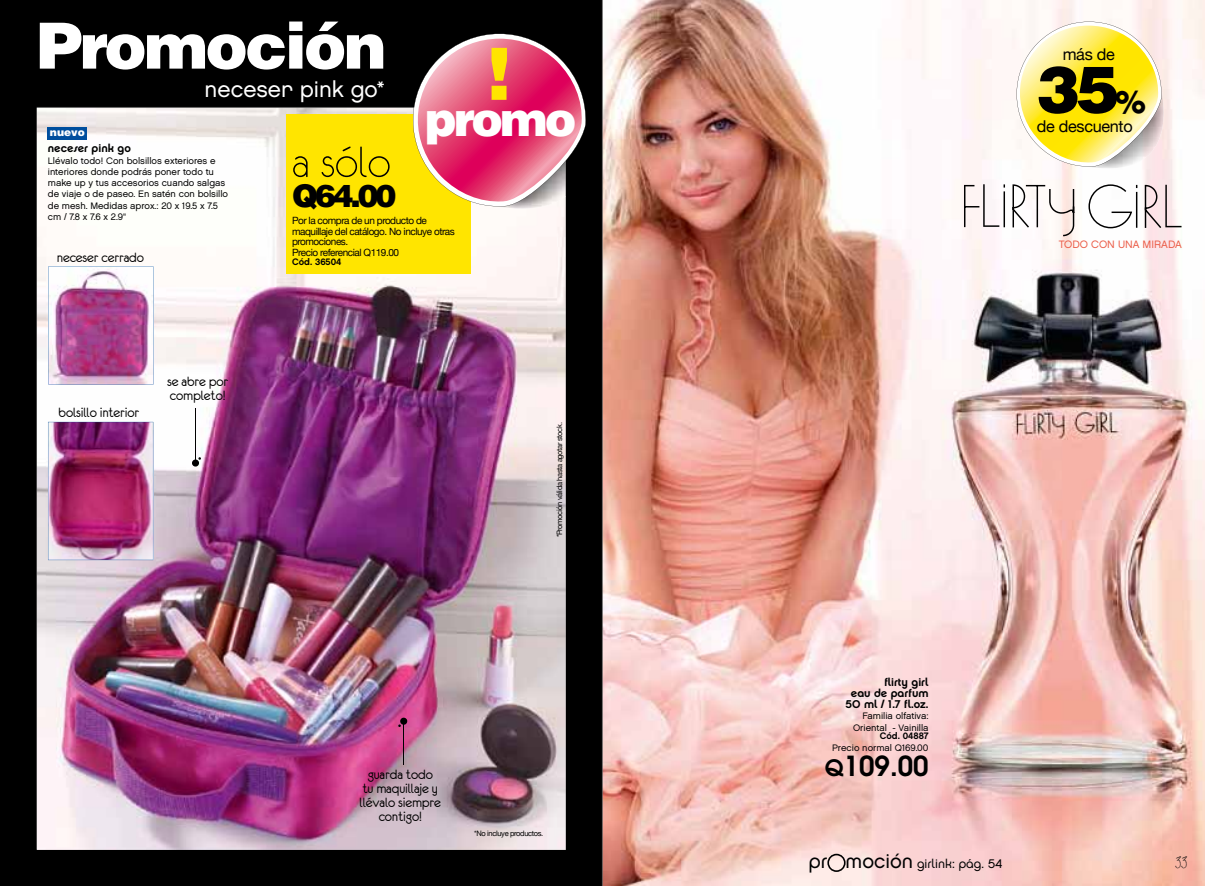
<style>
.page{position:relative;width:1205px;height:886px;background:#fff}
.page>*{position:absolute;margin:0;border:0;box-sizing:border-box;transform-origin:0 0}
.t1{font:900 65px "Helvetica LT Std";color:#000}
.t2{font:900 63.75px "Helvetica LT Std";letter-spacing:-.04em;color:#fff}
.t3{font:50px "Eurofurencelight";color:#000}
.t4{font:900 47.5px "Helvetica LT Std";letter-spacing:-.06em;color:#fff}
.t5{font:900 31.25px "Helvetica LT Std";color:#000}
.t6{font:600 27.5px "Avant Garde";color:#000}
.t7{font:22.5px "Chalet London Nineteen Eighty";color:#fff}
.t8{font:16.25px "Helvetica Neue";letter-spacing:-.02em;color:#000}
.t9{font:15px/13.8px "Eurofurenceregular";letter-spacing:-.01em;color:#000}
.t10{font:15px "Ebu Script";color:#000}
.t11{font:12.5px "Chalet London Nineteen Seventy";color:#000}
.t12{font:11.25px/11.2px "Chalet New York Nineteen Seventy";color:#000;text-align:right}
.t13{font:10.75px "Chalet London Nineteen Eighty";color:#eb5c47}
.t14{font:900 10.62px "Helvetica LT Std";color:#fff}
.t15{font:10px/10.6px "Helvetica Neue";letter-spacing:-.045em;color:#000}
.t16{font:9.38px/11.2px "Chalet London Nineteen Sixty";color:#000;text-align:right}
.t17{font:9.38px "Chalet New York Nineteen Sixty";color:#000}
.t18{font:7.5px "Helvetica Neue";letter-spacing:-.045em;color:#000}
.s1{font-size:30px}
.s2{font-family:"Chalet New York Nineteen Sixty"}
.s3{font-size:22.5px}
.s4{font-size:20px}
</style>
<div class="page">
<img style="left:602px;top:0;width:603px;height:886px">
<img style="left:1083px;top:88px;width:83px;height:80px">
<svg style="left:1009px;top:15px;width:153px;height:152px"></svg>
<img style="left:0;top:0;width:602px;height:886px">
<div style="left:286px;top:114px;width:184px;height:160px;background:#ffe500"></div>
<img style="left:492px;top:207px;width:74px;height:2px">
<img style="left:587px;top:112px;width:4px;height:83px">
<svg style="left:405px;top:25px;width:182px;height:182px;background:#b85860"></svg>
<svg style="left:398px;top:717px;width:10px;height:10px"></svg>
<hr style="left:403px;top:722px;width:1px;height:43px;background:#000">
<svg style="left:191px;top:457px;width:10px;height:10px"></svg>
<hr style="left:195px;top:408px;width:1px;height:54px;background:#000">
<svg style="left:964px;top:184px;width:110px;height:52px"></svg>
<svg style="left:1088px;top:184px;width:93px;height:44px"></svg>
<img style="left:48px;top:266px;width:106px;height:118px">
<img style="left:48px;top:422px;width:105px;height:138px">
<svg style="left:827px;top:854px;width:18px;height:18px"></svg>
<p class="t2" style="left:36px;top:4px;width:352px">Promoción</p>
<p class="t7" style="left:205px;top:76px;width:182px">neceser pink go*</p>
<p class="t14" style="left:50px;top:125px;width:36px">nuevo</p>
<p class="t12" style="left:48px;top:143px;width:85px">neceser pink go</p>
<p class="t16" style="left:48px;top:155px;width:182px;text-align:left">Llévalo todo! Con bolsillos exteriores e interiores donde podrás poner todo tu make up y tus accesorios cuando salgas de viaje o de paseo. En satén con bolsillo de mesh. Medidas aprox.: 20 x 19.5 x 7.5 cm / 7.8 x 7.6 x 2.9"</p>
<p class="t9" style="left:57px;top:250px;width:89px">neceser cerrado</p>
<p class="t9" style="left:59px;top:405px;width:82px">bolsillo interior</p>
<p class="t9" style="left:167px;top:375px;width:62px">se abre por completo!</p>
<p class="t4" style="left:425px;top:88px;width:153px">promo</p>
<p class="t3" style="left:292px;top:137px;width:100px">a sólo</p>
<p class="t5" style="left:292px;top:175px;width:106px">Q64.00</p>
<p class="t15" style="left:292px;top:215px;width:164px">Por la compra de un producto de maquillaje del catálogo. No incluye otras promociones.<br>Precio referencial Q119.00</p>
<p class="t17" style="left:292px;top:256px;width:51px">Cód. 36504</p>
<p class="t18" style="left:555px;top:537px;width:117px;rotate:-90deg">*Promoción válida hasta agotar stock.</p>
<p class="t9" style="left:359px;top:768px;width:83px;text-align:center">guarda todo<br>tu maquillaje y llévalo siempre contigo!</p>
<p class="t18" style="left:474px;top:828px;width:71px">*No incluye productos.</p>
<p class="t8" style="left:1063px;top:45px;width:53px">más de</p>
<p class="t1" style="left:1036px;top:47px;width:110px">35<span class="s1">%</span></p>
<p class="t8" style="left:1037px;top:117px;width:97px">de descuento</p>
<p class="t13" style="left:1059px;top:237px;width:125px">TODO CON UNA MIRADA</p>
<p class="t12" style="left:845px;top:676px;width:84px">flirty girl<br>eau de parfum<br>50 ml / 1.7 fl.oz.</p>
<p class="t16" style="left:853px;top:710px;width:77px">Familia olfativa:<br>Oriental - Vainilla</p>
<p class="t16" style="left:832px;top:730px;width:98px"><span class="s2">Cód. 04887<br></span>Precio normal Q169.00</p>
<p class="t6" style="left:825px;top:747px;width:105px"><span class="s3">Q</span>109.00</p>
<p class="t11" style="left:809px;top:856px;width:195px"><span class="s4">pr moción</span> girlink: pág. 54</p>
<p class="t10" style="left:1175px;top:854px;width:14px">33</p>
</div>
